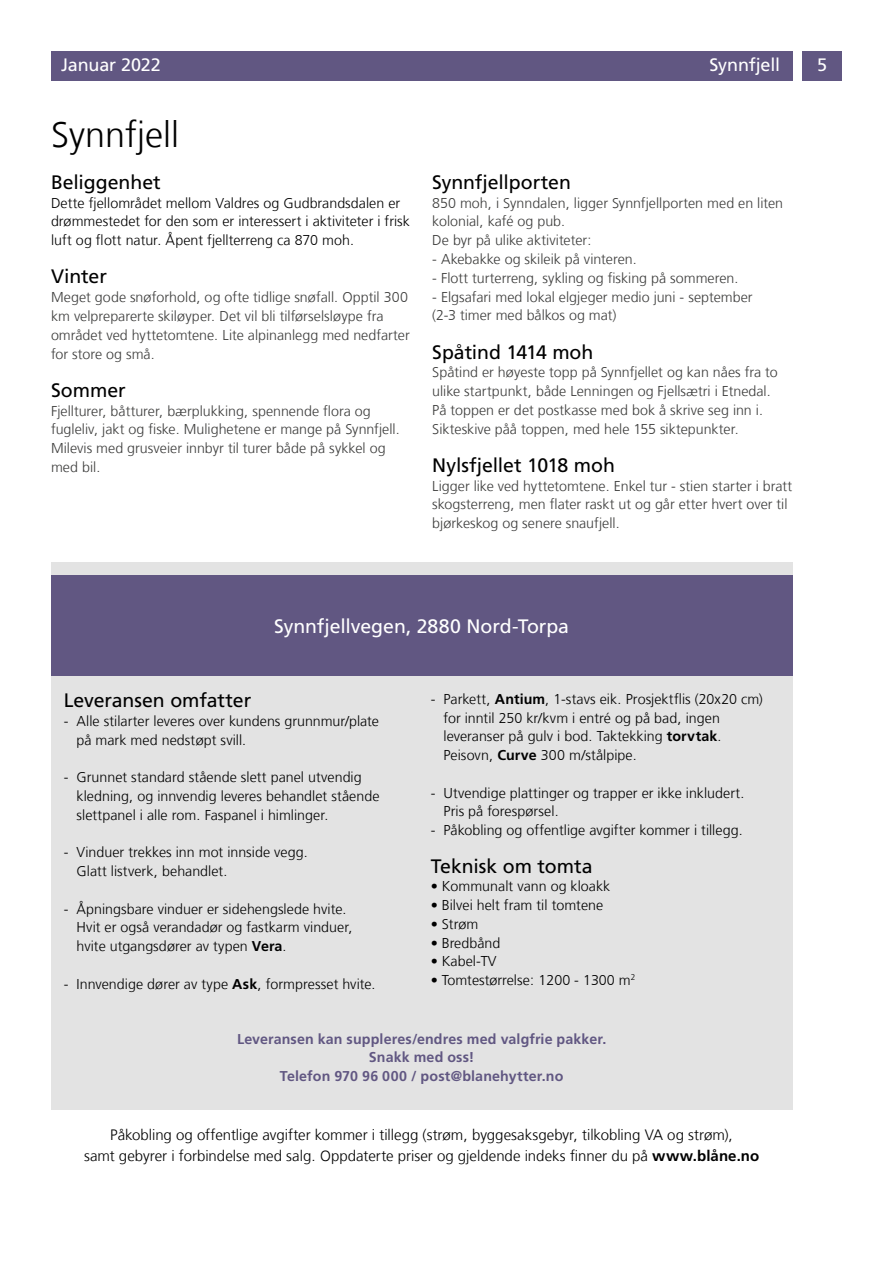
<style>
.page{position:relative;width:893px;height:1263px;background:#fff}
.page>*{position:absolute;margin:0;border:0;box-sizing:border-box;transform-origin:0 0}
.t1{font:300 36px "Frutiger LT Arabic 45";color:#000}
.t2{font:19.5px "Frutiger LT Std";letter-spacing:-.005em;color:#000}
.t3{font:19.5px "Frutiger LT Std";letter-spacing:-.005em;color:#fff}
.t4{font:18px "Frutiger LT Std";letter-spacing:-.01em;color:#fff}
.t5{font:300 15px/21px "Frutiger LT Arabic 45";color:#000;text-align:center}
.t6{font:300 14.25px/18.8px "Frutiger LT Arabic 45";color:#000}
.t7{font:300 14.25px/18.8px "Frutiger LT Arabic 45";color:#3c3c3b}
.t8{font:700 14.25px/18.8px "Frutiger LT Std";letter-spacing:.01em;color:#615782;text-align:center}
.s1{font-family:"Frutiger LT Std";font-weight:700}
</style>
<div class="page">
<div style="left:51px;top:51px;width:741px;height:30px;background:#615782"></div>
<div style="left:802px;top:51px;width:40px;height:30px;background:#615782"></div>
<div style="left:51px;top:562px;width:741px;height:547px;background:#e3e3e3"></div>
<div style="left:51px;top:575px;width:741px;height:101px;background:#615782"></div>
<p class="t4" style="left:61px;top:54px;width:101px">Januar 2022</p>
<p class="t4" style="left:709px;top:54px;width:72px">Synnfjell</p>
<p class="t4" style="left:817px;top:54px;width:12px">5</p>
<h1 class="t1" style="left:51px;top:106px;width:129px">Synnfjell</h1>
<h2 class="t2" style="left:51px;top:171px;width:111px">Beliggenhet</h2>
<p class="t6" style="left:51px;top:193px;width:360px">Dette fjellområdet mellom Valdres og Gudbrandsdalen er drømmestedet for den som er interessert i aktiviteter i frisk luft og flott natur. Åpent fjellterreng ca 870 moh.</p>
<h2 class="t2" style="left:51px;top:265px;width:57px">Vinter</h2>
<p class="t7" style="left:51px;top:288px;width:360px">Meget gode snøforhold, og ofte tidlige snøfall. Opptil 300 km velpreparerte skiløyper. Det vil bli tilførselsløype fra området ved hyttetomtene. Lite alpinanlegg med nedfarter for store og små.</p>
<h2 class="t2" style="left:51px;top:378px;width:76px">Sommer</h2>
<p class="t7" style="left:51px;top:401px;width:351px">Fjellturer, båtturer, bærplukking, spennende flora og fugleliv, jakt og fiske. Mulighetene er mange på Synnfjell.<br>Milevis med grusveier innbyr til turer både på sykkel og med bil.</p>
<h2 class="t2" style="left:432px;top:171px;width:140px">Synnfjellporten</h2>
<p class="t7" style="left:432px;top:193px;width:352px">850 moh, i Synndalen, ligger Synnfjellporten med en liten kolonial, kafé og pub.<br>De byr på ulike aktiviteter:</p>
<p class="t7" style="left:432px;top:249px;width:206px">- Akebakke og skileik på vinteren.</p>
<p class="t7" style="left:432px;top:268px;width:308px">- Flott turterreng, sykling og fisking på sommeren.</p>
<p class="t7" style="left:432px;top:287px;width:322px">- Elgsafari med lokal elgjeger medio juni - september (2-3 timer med bålkos og mat)</p>
<h2 class="t2" style="left:432px;top:340px;width:163px">Spåtind 1414 moh</h2>
<p class="t7" style="left:432px;top:363px;width:347px">Spåtind er høyeste topp på Synnfjellet og kan nåes fra to ulike startpunkt, både Lenningen og Fjellsætri i Etnedal.<br>På toppen er det postkasse med bok å skrive seg inn i.<br>Sikteskive påå toppen, med hele 155 siktepunkter.</p>
<h2 class="t2" style="left:432px;top:453px;width:184px">Nylsfjellet 1018 moh</h2>
<p class="t7" style="left:432px;top:476px;width:361px">Ligger like ved hyttetomtene. Enkel tur - stien starter i bratt skogsterreng, men flater raskt ut og går etter hvert over til bjørkeskog og senere snaufjell.</p>
<h2 class="t3" style="left:274px;top:614px;width:296px">Synnfjellvegen, 2880 Nord-Torpa</h2>
<h2 class="t2" style="left:64px;top:689px;width:189px">Leveransen omfatter</h2>
<p class="t6" style="left:77px;top:712px;width:304px;text-indent:-13px">- Alle stilarter leveres over kundens grunnmur/plate på mark med nedstøpt svill.</p>
<p class="t6" style="left:77px;top:768px;width:304px;text-indent:-13px">- Grunnet standard stående slett panel utvendig kledning, og innvendig leveres behandlet stående slettpanel i alle rom. Faspanel i himlinger.</p>
<p class="t6" style="left:77px;top:843px;width:233px;text-indent:-13px">- Vinduer trekkes inn mot innside vegg.<br>Glatt listverk, behandlet.</p>
<p class="t6" style="left:77px;top:899px;width:278px;text-indent:-13px">- Åpningsbare vinduer er sidehengslede hvite.<br>Hvit er også verandadør og fastkarm vinduer, hvite utgangsdører av typen <span class="s1">Vera</span>.</p>
<p class="t6" style="left:64px;top:974px;width:314px">- Innvendige dører av type <span class="s1">Ask</span>, formpresset hvite.</p>
<p class="t6" style="left:443px;top:689px;width:321px;text-indent:-13px">- Parkett, <span class="s1">Antium</span>, 1-stavs eik. Prosjektflis (20x20 cm) for inntil 250 kr/kvm i entré og på bad, ingen leveranser på gulv i bod. Taktekking <span class="s1">torvtak</span>.<br>Peisovn, <span class="s1">Curve</span> 300 m/stålpipe.</p>
<p class="t6" style="left:443px;top:783px;width:303px;text-indent:-13px">- Utvendige plattinger og trapper er ikke inkludert.<br>Pris på forespørsel.</p>
<p class="t6" style="left:431px;top:820px;width:314px">- Påkobling og offentlige avgifter kommer i tillegg.</p>
<h2 class="t2" style="left:431px;top:854px;width:163px">Teknisk om tomta</h2>
<p class="t6" style="left:431px;top:877px;width:181px">• Kommunalt vann og kloakk</p>
<p class="t6" style="left:431px;top:895px;width:174px">• Bilvei helt fram til tomtene</p>
<p class="t6" style="left:431px;top:914px;width:49px">• Strøm</p>
<p class="t6" style="left:431px;top:933px;width:71px">• Bredbånd</p>
<p class="t6" style="left:431px;top:952px;width:67px">• Kabel-TV</p>
<p class="t6" style="left:431px;top:970px;width:206px">• Tomtestørrelse: 1200 - 1300 m<sup>2</sup></p>
<p class="t8" style="left:237px;top:1029px;width:371px">Leveransen kan suppleres/endres med valgfrie pakker.<br>Snakk med oss!<br>Telefon 970 96 000 / post@blanehytter.no</p>
<p class="t5" style="left:84px;top:1124px;width:677px">Påkobling og offentlige avgifter kommer i tillegg (strøm, byggesaksgebyr, tilkobling VA og strøm),<br>samt gebyrer i forbindelse med salg. Oppdaterte priser og gjeldende indeks finner du på <span class="s1">www.blåne.no</span></p>
</div>
